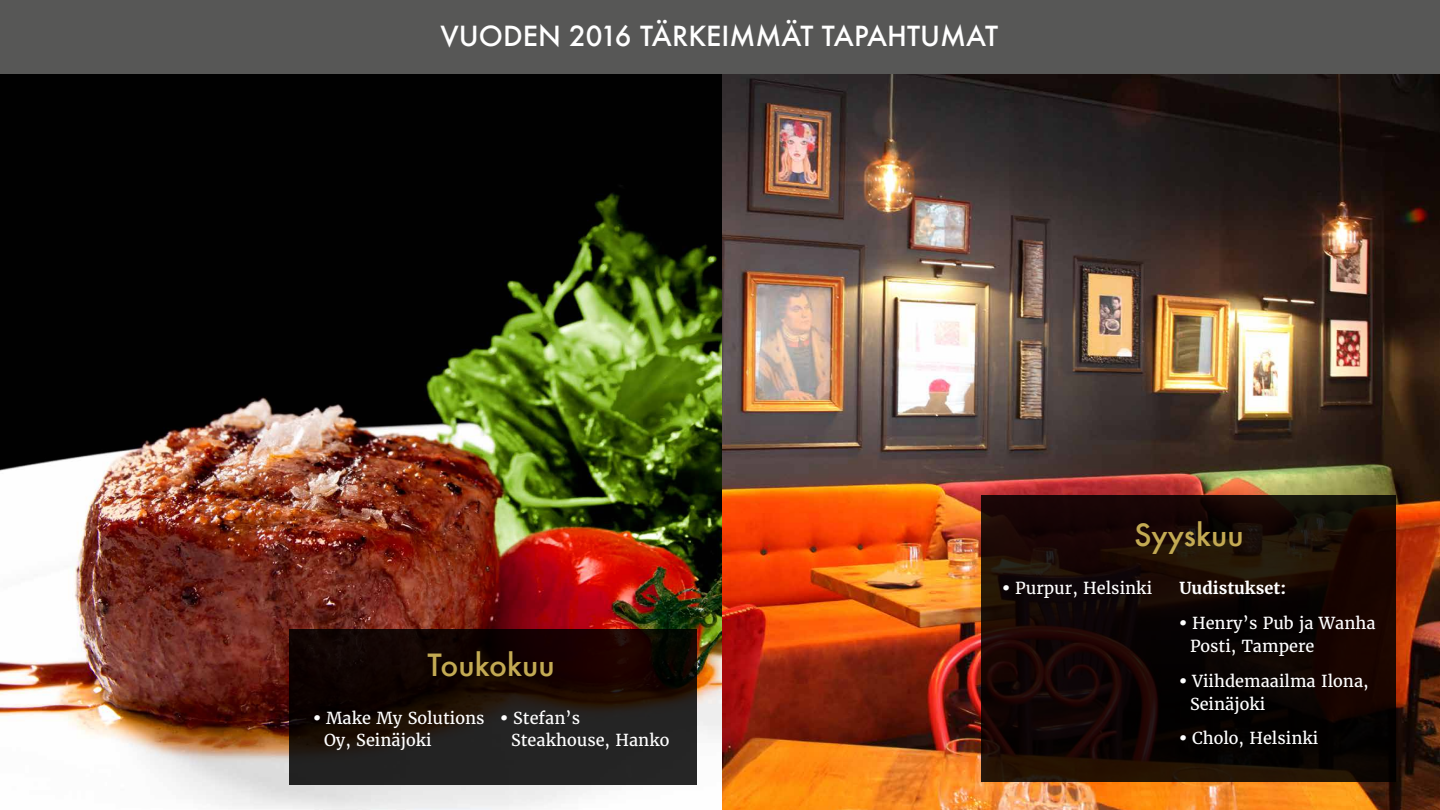
<style>
.page{position:relative;width:1440px;height:810px;background:#fff}
.page>*{position:absolute;margin:0;border:0;box-sizing:border-box;transform-origin:0 0}
.t1{font:500 29.92px "Futura";color:#c3aa53}
.t2{font:500 27.08px "Futura";color:#fff}
.t3{font:16.42px/22.6px "Merriweather";color:#fff}
.t4{font:700 16.42px "Merriweather";color:#fff}
.s1{font-weight:800}
</style>
<div class="page">
<img style="left:0;top:74px;width:1440px;height:736px">
<svg style="left:289px;top:629px;width:408px;height:156px;background:#1a120f"></svg>
<svg style="left:981px;top:495px;width:415px;height:287px;background:#130703"></svg>
<div style="left:0;top:0;width:1440px;height:74px;background:#575756"></div>
<h2 class="t2" style="left:441px;top:18px;width:559px">VUODEN 2016 TÄRKEIMMÄT TAPAHTUMAT</h2>
<h1 class="t1" style="left:427px;top:644px;width:129px">Toukokuu</h1>
<p class="t3" style="left:324px;top:707px;width:162px;text-indent:-11px"><span class="s1">•</span> Make My Solutions<br>Oy, Seinäjoki</p>
<p class="t3" style="left:511px;top:707px;width:160px;text-indent:-11px"><span class="s1">•</span> Stefan’s<br>Steakhouse, Hanko</p>
<h1 class="t1" style="left:1134px;top:515px;width:111px">Syyskuu</h1>
<p class="t3" style="left:1003px;top:577px;width:151px"><span class="s1">•</span> Purpur, Helsinki</p>
<p class="t4" style="left:1179px;top:578px;width:108px">Uudistukset:</p>
<p class="t3" style="left:1190px;top:612px;width:187px;text-indent:-11px"><span class="s1">•</span> Henry’s Pub ja Wanha<br>Posti, Tampere</p>
<p class="t3" style="left:1190px;top:670px;width:180px;text-indent:-11px"><span class="s1">•</span> Viihdemaailma Ilona,<br>Seinäjoki</p>
<p class="t3" style="left:1179px;top:727px;width:141px"><span class="s1">•</span> Cholo, Helsinki</p>
</div>
